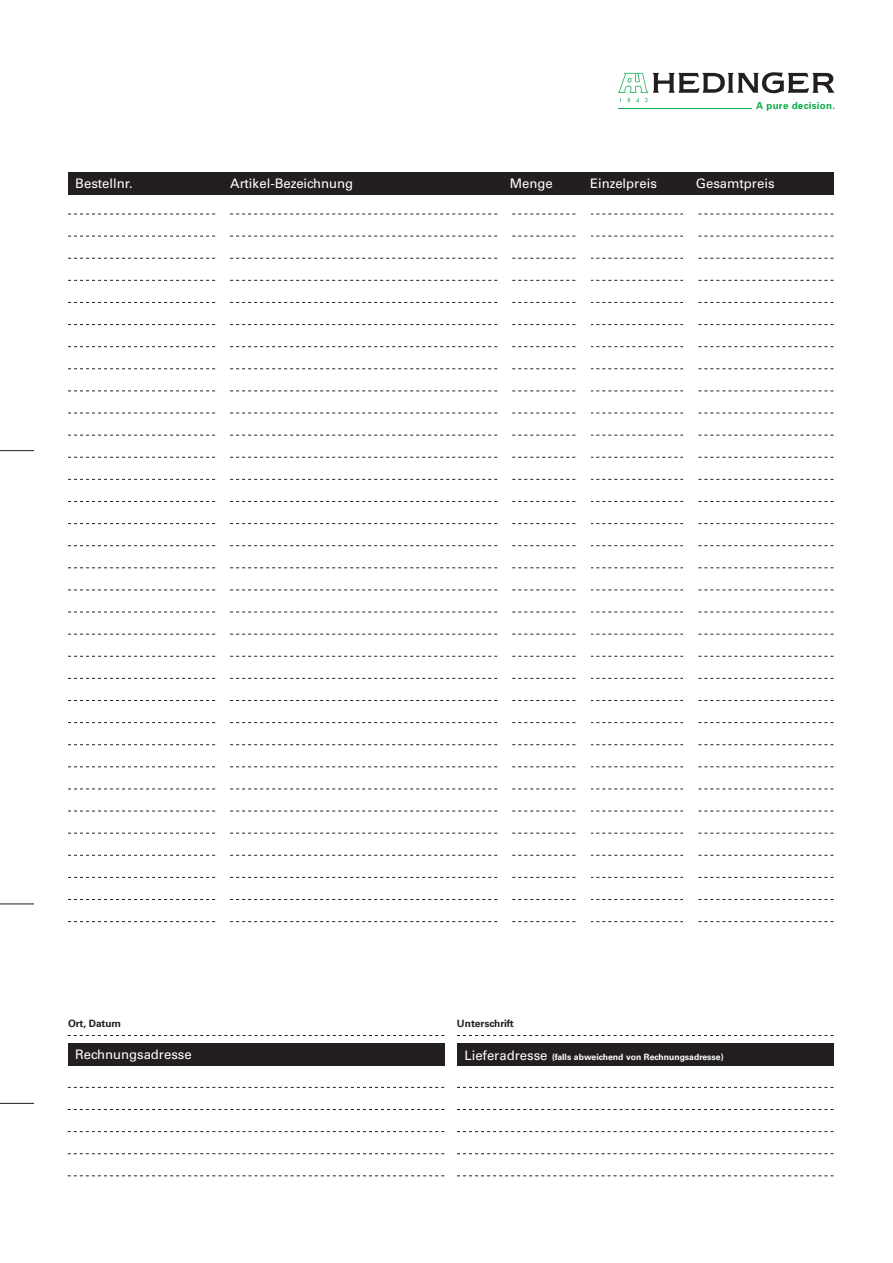
<style>
.page{position:relative;width:893px;height:1263px;background:#fff}
.page>*{position:absolute;margin:0;border:0;box-sizing:border-box;transform-origin:0 0}
.t1{font:13.2px "Univers LT Std";color:#fff}
.t2{font:700 10.2px "Univers LT Std";color:#231f20}
.t3{font:700 9.75px "Univers";letter-spacing:.03em;color:#0cae4c}
.t4{font:700 8.7px "Univers LT Std";color:#fff}
.s1{font-weight:400;font-size:13.2px}
</style>
<div class="page">
<hr style="left:618px;top:108px;width:133px;height:1px;background:#0cae4c">
<svg style="left:618px;top:72px;width:216px;height:30px"></svg>
<div style="left:68px;top:1043px;width:376px;height:22px;background:#231f20"></div>
<div style="left:457px;top:1043px;width:376px;height:22px;background:#231f20"></div>
<div style="left:68px;top:173px;width:766px;height:22px;background:#231f20"></div>
<hr style="left:0;top:450px;width:34px;height:1px;background:#231f20">
<hr style="left:0;top:903px;width:34px;height:1px;background:#231f20">
<hr style="left:0;top:1103px;width:34px;height:1px;background:#231f20">
<svg style="left:68px;top:1035px;width:376px;height:1px"></svg>
<svg style="left:457px;top:1035px;width:376px;height:1px"></svg>
<svg style="left:68px;top:1087px;width:376px;height:1px"></svg>
<svg style="left:457px;top:1087px;width:376px;height:1px"></svg>
<svg style="left:68px;top:1109px;width:376px;height:1px"></svg>
<svg style="left:457px;top:1109px;width:376px;height:1px"></svg>
<svg style="left:68px;top:1131px;width:376px;height:1px"></svg>
<svg style="left:457px;top:1131px;width:376px;height:1px"></svg>
<svg style="left:68px;top:1153px;width:376px;height:1px"></svg>
<svg style="left:457px;top:1153px;width:376px;height:1px"></svg>
<svg style="left:68px;top:1175px;width:376px;height:1px"></svg>
<svg style="left:457px;top:1175px;width:376px;height:1px"></svg>
<svg style="left:68px;top:501px;width:765px;height:1px"></svg>
<svg style="left:68px;top:479px;width:765px;height:1px"></svg>
<svg style="left:68px;top:457px;width:765px;height:1px"></svg>
<svg style="left:68px;top:435px;width:765px;height:1px"></svg>
<svg style="left:68px;top:413px;width:765px;height:1px"></svg>
<svg style="left:68px;top:390px;width:765px;height:1px"></svg>
<svg style="left:68px;top:368px;width:765px;height:1px"></svg>
<svg style="left:68px;top:346px;width:765px;height:1px"></svg>
<svg style="left:68px;top:324px;width:765px;height:1px"></svg>
<svg style="left:68px;top:302px;width:765px;height:1px"></svg>
<svg style="left:68px;top:280px;width:765px;height:1px"></svg>
<svg style="left:68px;top:258px;width:765px;height:1px"></svg>
<svg style="left:68px;top:236px;width:765px;height:1px"></svg>
<svg style="left:68px;top:214px;width:765px;height:1px"></svg>
<svg style="left:68px;top:523px;width:765px;height:1px"></svg>
<svg style="left:68px;top:545px;width:765px;height:1px"></svg>
<svg style="left:68px;top:567px;width:765px;height:1px"></svg>
<svg style="left:68px;top:589px;width:765px;height:1px"></svg>
<svg style="left:68px;top:612px;width:765px;height:1px"></svg>
<svg style="left:68px;top:634px;width:765px;height:1px"></svg>
<svg style="left:68px;top:656px;width:765px;height:1px"></svg>
<svg style="left:68px;top:678px;width:765px;height:1px"></svg>
<svg style="left:68px;top:700px;width:765px;height:1px"></svg>
<svg style="left:68px;top:722px;width:765px;height:1px"></svg>
<svg style="left:68px;top:744px;width:765px;height:1px"></svg>
<svg style="left:68px;top:766px;width:765px;height:1px"></svg>
<svg style="left:68px;top:788px;width:765px;height:1px"></svg>
<svg style="left:68px;top:811px;width:765px;height:1px"></svg>
<svg style="left:68px;top:833px;width:765px;height:1px"></svg>
<svg style="left:68px;top:855px;width:765px;height:1px"></svg>
<svg style="left:68px;top:877px;width:765px;height:1px"></svg>
<svg style="left:68px;top:899px;width:765px;height:1px"></svg>
<svg style="left:68px;top:921px;width:765px;height:1px"></svg>
<div style="left:217px;top:202px;width:13px;height:731px;background:#fff"></div>
<div style="left:499px;top:202px;width:12px;height:731px;background:#fff"></div>
<div style="left:578px;top:202px;width:13px;height:731px;background:#fff"></div>
<div style="left:683px;top:202px;width:13px;height:731px;background:#fff"></div>
<p class="t1" style="left:75px;top:175px;width:59px">Bestellnr.</p>
<p class="t3" style="left:756px;top:99px;width:80px">A pure decision.</p>
<p class="t1" style="left:230px;top:175px;width:124px">Artikel-Bezeichnung</p>
<p class="t1" style="left:510px;top:175px;width:45px">Menge</p>
<p class="t1" style="left:590px;top:175px;width:68px">Einzelpreis</p>
<p class="t1" style="left:696px;top:175px;width:80px">Gesamtpreis</p>
<p class="t2" style="left:68px;top:1017px;width:55px">Ort, Datum</p>
<p class="t2" style="left:457px;top:1017px;width:58px">Unterschrift</p>
<p class="t1" style="left:75px;top:1046px;width:118px">Rechnungsadresse</p>
<p class="t4" style="left:464px;top:1052px;width:261px"><span class="s1">Lieferadresse</span> (falls abweichend von Rechnungsadresse)</p>
</div>
